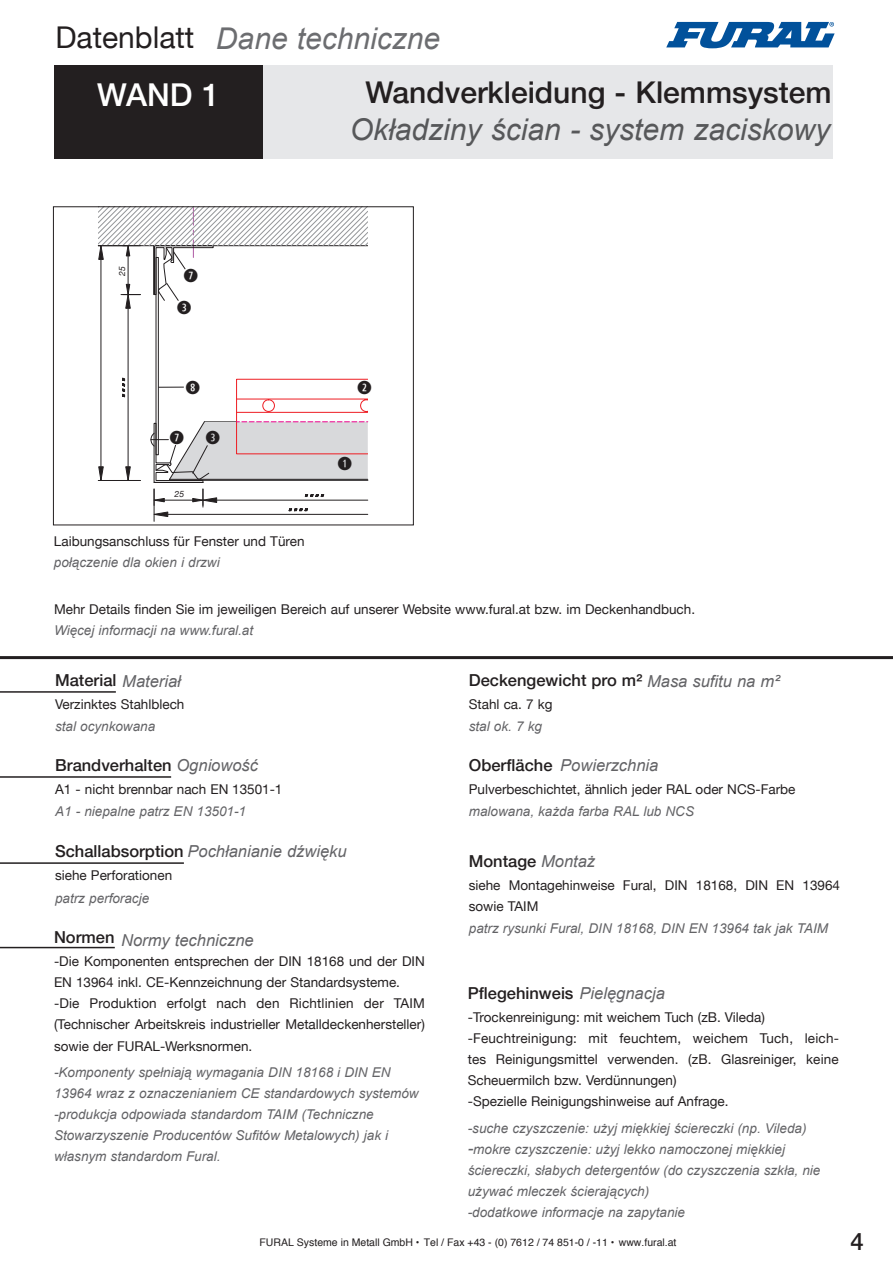
<style>
.page{position:relative;width:893px;height:1263px;background:#fff}
.page>*{position:absolute;margin:0;border:0;box-sizing:border-box;transform-origin:0 0}
.t1{font:500 31.5px "Helvetica Neue LT";color:#fff}
.t2{font:italic 30px "Arial";color:#57585a}
.t3{font:500 30px "Helvetica Neue LT";color:#231f20}
.t4{font:italic 30px "Arial";color:#6c6d70}
.t5{font:30px "Helvetica Neue LT";color:#231f20}
.t6{font:500 24px "Helvetica Neue LT";color:#231f20}
.t7{font:700 18px/32.2px "Combi Numerals";color:#231f20;text-align:center}
.t8{font:500 16.5px "Helvetica Neue LT";color:#231f20}
.t9{font:italic 16.5px "Arial";color:#636366}
.t10{font:13.5px/21px "Helvetica Neue LT";color:#231f20}
.t11{font:italic 13.5px/21px "Arial";color:#636366}
.t12{font:10.5px "Helvetica";color:#231f20}
.t13{font:italic 8.7px "Helvetica Neue";color:#231f20}
.s1{font-family:"Arial";font-weight:400;font-style:italic;color:#636366}
.s2{font-family:"Helvetica Neue LT";font-weight:500;font-style:normal;color:#231f20}
.s3{color:#6c6d70}
.s4{font-size:16.5px}
</style>
<div class="page">
<div style="left:244px;top:66px;width:589px;height:93px;background:#e6e7e9"></div>
<svg style="left:666px;top:22px;width:169px;height:26px"></svg>
<hr style="left:0;top:691px;width:116px;height:2px;background:#231f20">
<hr style="left:0;top:776px;width:171px;height:2px;background:#231f20">
<hr style="left:0;top:656px;width:893px;height:3px;background:#231f20">
<hr style="left:0;top:862px;width:184px;height:2px;background:#231f20">
<hr style="left:0;top:947px;width:115px;height:1px;background:#231f20">
<hr style="left:217px;top:500px;width:151px;height:1px;background:#231f20">
<svg style="left:305px;top:494px;width:19px;height:3px"></svg>
<hr style="left:168px;top:514px;width:200px;height:1px;background:#231f20">
<hr style="left:154px;top:489px;width:1px;height:32px;background:#231f20">
<svg style="left:153px;top:489px;width:64px;height:28px"></svg>
<svg style="left:289px;top:508px;width:19px;height:3px"></svg>
<div style="left:53px;top:206px;width:361px;height:319px;border:1px solid #231f20"></div>
<svg style="left:98px;top:207px;width:270px;height:276px"></svg>
<div style="left:54px;top:66px;width:209px;height:93px;background:#231f20"></div>
<h2 class="t5" style="left:55px;top:20px;width:140px">Datenblatt</h2>
<h2 class="t4" style="left:216px;top:19px;width:226px">Dane techniczne</h2>
<h1 class="t1" style="left:97px;top:76px;width:124px">WAND 1</h1>
<h2 class="t3" style="left:365px;top:75px;width:468px">Wandverkleidung - Klemmsystem</h2>
<h2 class="t2" style="left:350px;top:110px;width:482px">Okładziny ścian - system zaciskowy</h2>
<p class="t13" style="left:117px;top:276px;width:11px;rotate:-90deg">25</p>
<h3 class="t7" style="left:177px;top:261px;width:23px">U<br>E</h3>
<h3 class="t7" style="left:186px;top:373px;width:16px">I</h3>
<h3 class="t7" style="left:170px;top:423px;width:16px">U</h3>
<h3 class="t7" style="left:205px;top:423px;width:16px">E</h3>
<p class="t13" style="left:175px;top:488px;width:11px">25</p>
<p class="t10" style="left:54px;top:530px;width:252px">Laibungsanschluss für Fenster und Türen</p>
<p class="t11" style="left:54px;top:552px;width:167px">połączenie dla okien i drzwi</p>
<h3 class="t7" style="left:357px;top:373px;width:16px">W</h3>
<h3 class="t7" style="left:338px;top:449px;width:16px">Q</h3>
<p class="t10" style="left:54px;top:598px;width:642px">Mehr Details finden Sie im jeweiligen Bereich auf unserer Website www.fural.at bzw. im Deckenhandbuch.</p>
<p class="t11" style="left:54px;top:620px;width:201px">Więcej informacji na www.fural.at</p>
<p class="t8" style="left:55px;top:670px;width:127px">Material <span class="s1">Materiał</span></p>
<p class="t10" style="left:55px;top:694px;width:131px">Verzinktes Stahlblech</p>
<p class="t11" style="left:55px;top:716px;width:102px">stal ocynkowana</p>
<p class="t8" style="left:55px;top:755px;width:204px">Brandverhalten <span class="s1">Ogniowość</span></p>
<p class="t10" style="left:55px;top:779px;width:229px">A1 - nicht brennbar nach EN 13501-1</p>
<p class="t11" style="left:55px;top:801px;width:192px">A1 - niepalne patrz EN 13501-1</p>
<p class="t9" style="left:55px;top:841px;width:293px"><span class="s2">Schallabsorption</span> Pochłanianie dźwięku</p>
<p class="t10" style="left:55px;top:865px;width:119px">siehe Perforationen</p>
<p class="t11" style="left:55px;top:888px;width:96px">patrz perforacje</p>
<p class="t8" style="left:54px;top:927px;width:62px">Normen</p>
<p class="t10" style="left:54px;top:951px;width:372px">-Die Komponenten entsprechen der DIN 18168 und der DIN EN 13964 inkl. CE-Kennzeichnung der Standardsysteme. -Die Produktion erfolgt nach den Richtlinien der TAIM (Technischer Arbeitskreis industrieller Metalldeckenhersteller) sowie der FURAL-Werksnormen.</p>
<p class="t9" style="left:121px;top:929px;width:134px">Normy techniczne</p>
<p class="t11" style="left:54px;top:1062px;width:366px">-Komponenty spe<span class="s3">ł</span>niają wymagania DIN 18168 i DIN EN 13964 wraz z oznaczenianiem CE standardowych systemów -produkcja odpowiada standardom TAIM (Techniczne Stowarzyszenie Producentów Sufitów Metalowych) jak i w<span class="s3">ł</span>asnym standardom Fural.</p>
<p class="t8" style="left:469px;top:670px;width:312px">Deckengewicht pro m² <span class="s1">Masa sufitu na m²</span></p>
<p class="t10" style="left:469px;top:694px;width:85px">Stahl ca. 7 kg</p>
<p class="t11" style="left:469px;top:716px;width:75px">stal ok. 7 kg</p>
<p class="t8" style="left:469px;top:755px;width:85px">Oberfläche</p>
<p class="t10" style="left:469px;top:779px;width:328px">Pulverbeschichtet, ähnlich jeder RAL oder NCS-Farbe</p>
<p class="t9" style="left:560px;top:755px;width:100px">Powierzchnia</p>
<p class="t11" style="left:469px;top:801px;width:227px">malowana, każda farba RAL lub NCS</p>
<p class="t8" style="left:469px;top:851px;width:128px">Montage <span class="s1">Montaż</span></p>
<p class="t10" style="left:469px;top:874px;width:373px">siehe Montagehinweise Fural, DIN 18168, DIN EN 13964 sowie TAIM</p>
<p class="t11" style="left:469px;top:918px;width:361px">patrz rysunki Fural, DIN 18168, DIN EN 13964 tak jak TAIM</p>
<p class="t8" style="left:468px;top:983px;width:199px">Pflegehinweis <span class="s1">Pielęgnacja</span></p>
<p class="t10" style="left:468px;top:1007px;width:373px">-Trockenreinigung: mit weichem Tuch (zB. Vileda) -Feuchtreinigung: mit feuchtem, weichem Tuch, leich&shy;tes Reinigungsmittel verwenden. (zB. Glasreiniger, keine Scheuermilch bzw. Verdünnungen)<br>-Spezielle Reinigungshinweise auf Anfrage.</p>
<p class="t11" style="left:468px;top:1118px;width:354px">-suche czyszczenie: użyj miękkiej ściereczki (np. Vileda) <span class="s4">-</span>mokre czyszczenie: użyj lekko namoczonej miękkiej ściereczki, s<span class="s3">ł</span>abych detergentów (do czyszczenia szk<span class="s3">ł</span>a, nie używać mleczek ścierających)<br>-dodatkowe informacje na zapytanie</p>
<p class="t12" style="left:260px;top:1235px;width:418px">FURAL Systeme in Metall GmbH • Tel / Fax +43 - (0) 7612 / 74 851-0 / -11 • www.fural.at</p>
<h3 class="t6" style="left:850px;top:1227px;width:15px">4</h3>
</div>
